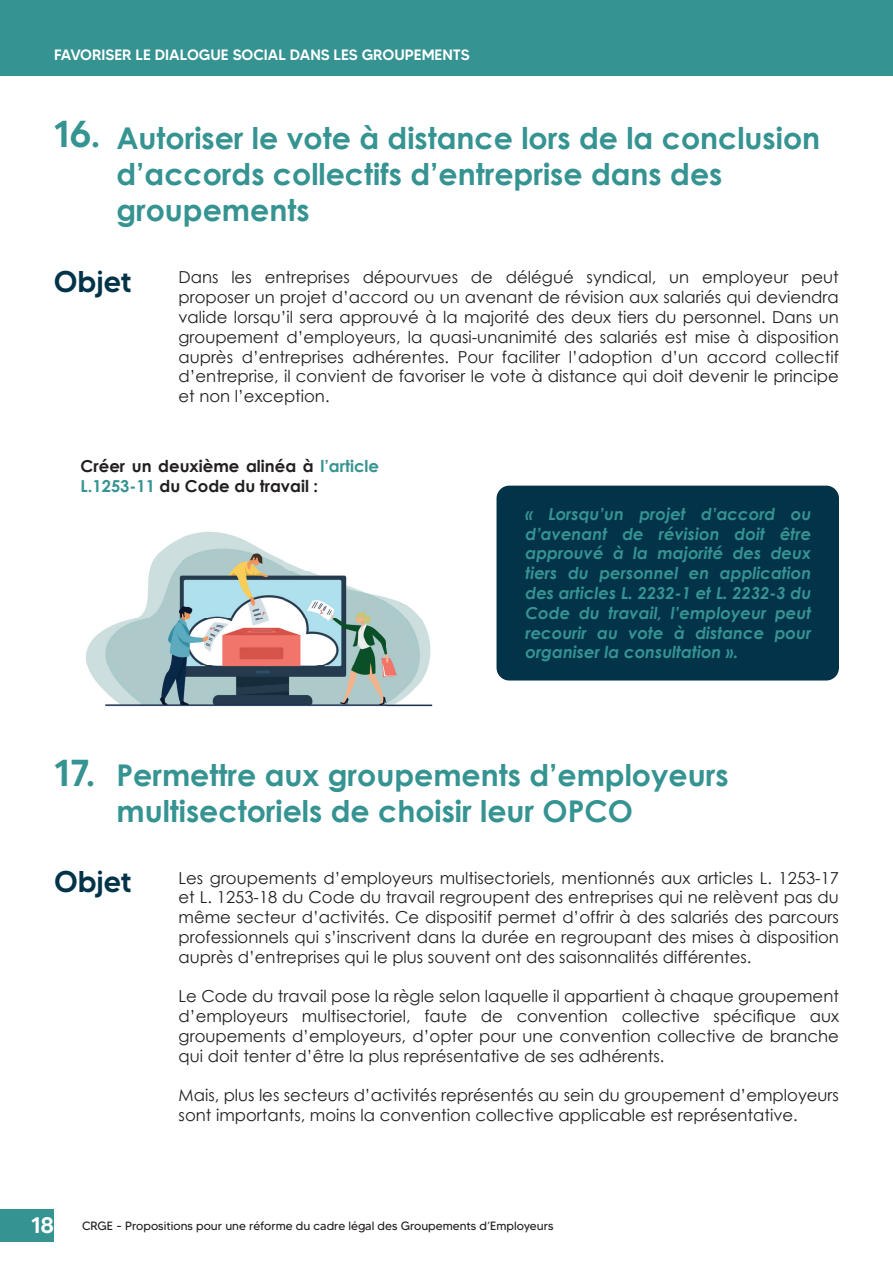
<style>
.page{position:relative;width:893px;height:1263px;background:#fff}
.page>*{position:absolute;margin:0;border:0;box-sizing:border-box;transform-origin:0 0}
.t1{font:500 37.5px "MADETOMMY";color:#359392}
.t2{font:700 30px/36px "Century Gothic";color:#359392}
.t3{font:500 30px "MADETOMMY";color:#033349}
.t4{font:500 22.5px "MADETOMMY";color:#fff}
.t5{font:16.5px/19.8px "Century Gothic";color:#231f20;text-align:justify}
.t6{font:italic 700 16.5px/19.8px "Century Gothic";color:#359392;text-align:justify}
.t7{font:700 16.5px/19.8px "Century Gothic";color:#231f20}
.t8{font:500 15px "MADETOMMY";color:#fff}
.t9{font:12px "MADETOMMY";color:#231f20}
.s1{color:#359392}
</style>
<div class="page">
<div style="left:496px;top:486px;width:343px;height:194px;background:#033349;border-radius:13px"></div>
<div style="left:0;top:0;width:893px;height:76px;background:#359392"></div>
<img style="left:86px;top:532px;width:347px;height:175px">
<div style="left:0;top:1209px;width:54px;height:33px;background:#359392"></div>
<p class="t8" style="left:54px;top:45px;width:417px">FAVORISER LE DIALOGUE SOCIAL DANS LES GROUPEMENTS</p>
<h1 class="t1" style="left:54px;top:111px;width:48px">16.</h1>
<h2 class="t2" style="left:116px;top:119px;width:705px">Autoriser le vote à distance lors de la conclusion d’accords collectifs d’entreprise dans des groupements</h2>
<h2 class="t3" style="left:54px;top:263px;width:80px">Objet</h2>
<p class="t5" style="left:178px;top:267px;width:662px">Dans les entreprises dépourvues de délégué syndical, un employeur peut proposer un projet d’accord ou un avenant de révision aux salariés qui deviendra valide lorsqu’il sera approuvé à la majorité des deux tiers du personnel. Dans un groupement d’employeurs, la quasi-unanimité des salariés est mise à disposition auprès d’entreprises adhérentes. Pour faciliter l’adoption d’un accord collectif d’entreprise, il convient de favoriser le vote à distance qui doit devenir le principe et non l’exception.</p>
<p class="t7" style="left:81px;top:455px;width:300px">Créer un deuxième alinéa à <span class="s1">l’article<br>L.1253-11</span> du Code du travail :</p>
<p class="t6" style="left:525px;top:503px;width:287px">« Lorsqu’un projet d’accord ou d’avenant de révision doit être approuvé à la majorité des deux tiers du personnel en application des articles L. 2232-1 et L. 2232-3 du Code du travail, l’employeur peut recourir au vote à distance pour organiser la consultation ».</p>
<h1 class="t1" style="left:54px;top:750px;width:42px">17.</h1>
<h2 class="t2" style="left:117px;top:755px;width:614px">Permettre aux groupements d’employeurs multisectoriels de choisir leur OPCO</h2>
<h2 class="t3" style="left:54px;top:863px;width:80px">Objet</h2>
<p class="t5" style="left:179px;top:867px;width:662px">Les groupements d’employeurs multisectoriels, mentionnés aux articles L. 1253-17 et L. 1253-18 du Code du travail regroupent des entreprises qui ne relèvent pas du même secteur d’activités. Ce dispositif permet d’offrir à des salariés des parcours professionnels qui s’inscrivent dans la durée en regroupant des mises à disposition auprès d’entreprises qui le plus souvent ont des saisonnalités différentes.</p>
<p class="t5" style="left:179px;top:986px;width:662px">Le Code du travail pose la règle selon laquelle il appartient à chaque groupement d’employeurs multisectoriel, faute de convention collective spécifique aux groupements d’employeurs, d’opter pour une convention collective de branche qui doit tenter d’être la plus représentative de ses adhérents.</p>
<p class="t5" style="left:179px;top:1085px;width:662px">Mais, plus les secteurs d’activités représentés au sein du groupement d’employeurs sont importants, moins la convention collective applicable est représentative.</p>
<h3 class="t4" style="left:31px;top:1211px;width:24px">18</h3>
<p class="t9" style="left:82px;top:1218px;width:473px">CRGE - Propositions pour une réforme du cadre légal des Groupements d’Employeurs</p>
</div>
